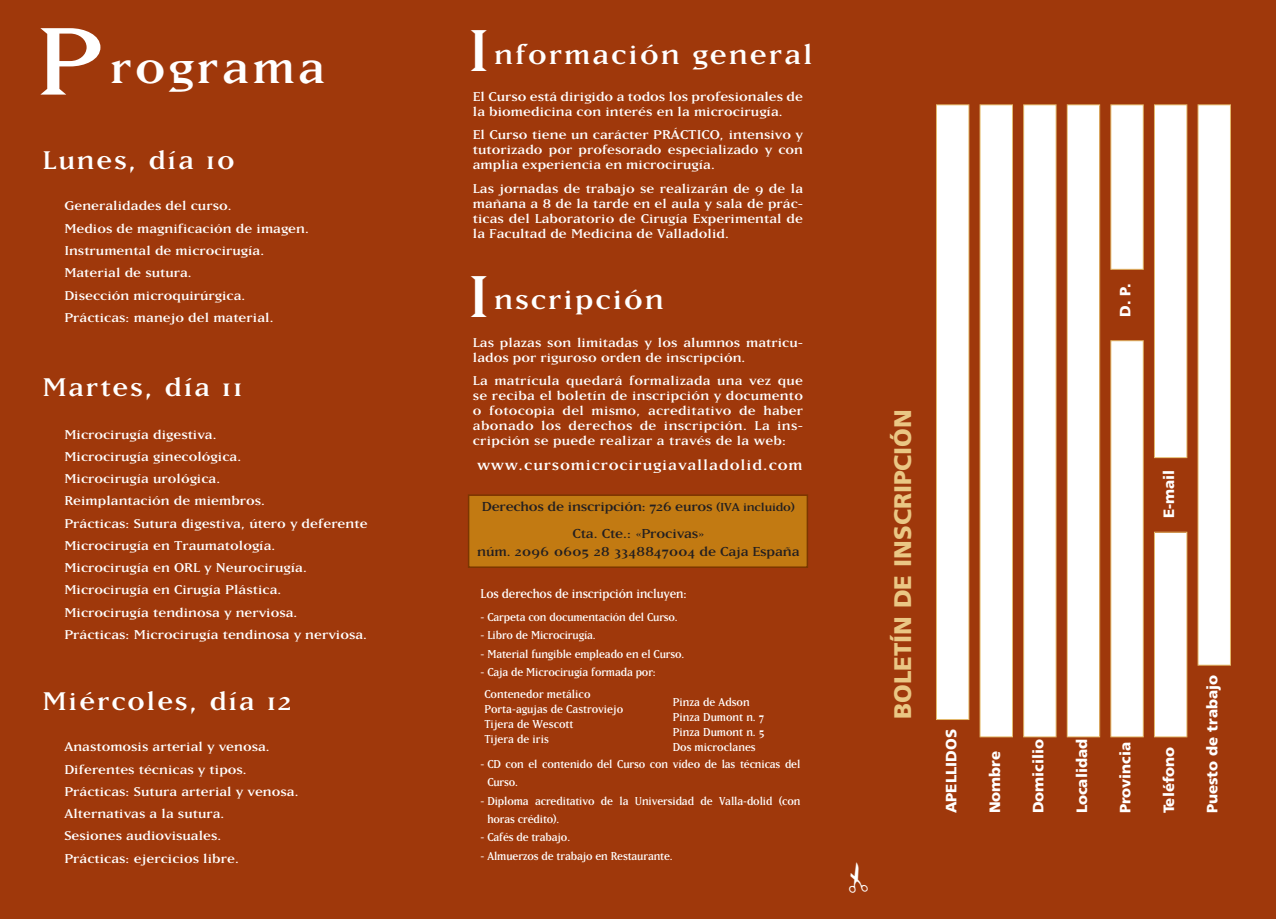
<style>
.page{position:relative;width:1276px;height:919px;background:#fff}
.page>*{position:absolute;margin:0;border:0;box-sizing:border-box;transform-origin:0 0}
.t1{font:52.5px "Matrix Wide";letter-spacing:.1em;color:#fff;scale:.6 1}
.t2{font:32.25px "Matrix Wide";letter-spacing:.1em;color:#fff;scale:.6 1}
.t3{font:30px "Matrix Wide";letter-spacing:.1em;color:#fff;scale:.6 1}
.t4{font:900 24px "Frutiger";color:#eac784}
.t5{font:17.25px "Matrix Wide";letter-spacing:.08em;color:#fff;scale:.6 1}
.t6{font:15.3px/26.8px "Matrix Wide";letter-spacing:-.02em;color:#231f20;text-align:center;scale:.6 1}
.t7{font:15.3px "Matrix Wide";letter-spacing:.04em;color:#231f20;scale:.6 1}
.t8{font:15px/22.2px "Matrix Wide";color:#fff;scale:.6 1}
.t9{font:900 15px "Frutiger";color:#fff}
.t10{font:15px "Matrix Wide";letter-spacing:-.02em;color:#fff;scale:.5 1}
.t11{font:13.5px/18px "Matrix Wide";letter-spacing:-.02em;color:#fff;scale:.5 1}
.t12{font:13.5px/15px "Matrix Wide";color:#fff;scale:.5 1}
.s1{font-size:112.5px}
.s2{font-size:69.3px}
.s3{font-size:13.5px}
</style>
<div class="page">
<div style="left:0;top:0;width:1276px;height:918px;background:#9f380b"></div>
<div style="left:937px;top:105px;width:31px;height:614px;background:#fff"></div>
<div style="left:936px;top:104px;width:33px;height:615px;border:1px solid #e5bd70"></div>
<div style="left:980px;top:105px;width:32px;height:631px;background:#fff"></div>
<div style="left:979px;top:104px;width:34px;height:633px;border:1px solid #e5bd70"></div>
<div style="left:1024px;top:105px;width:31px;height:631px;background:#fff"></div>
<div style="left:1023px;top:104px;width:33px;height:633px;border:1px solid #e5bd70"></div>
<div style="left:1067px;top:105px;width:32px;height:631px;background:#fff"></div>
<div style="left:1067px;top:104px;width:33px;height:633px;border:1px solid #e5bd70"></div>
<div style="left:1111px;top:341px;width:32px;height:395px;background:#fff"></div>
<div style="left:1110px;top:340px;width:33px;height:397px;border:1px solid #e5bd70"></div>
<div style="left:1111px;top:105px;width:32px;height:164px;background:#fff"></div>
<div style="left:1110px;top:104px;width:33px;height:166px;border:1px solid #e5bd70"></div>
<div style="left:1154px;top:532px;width:32px;height:204px;background:#fff"></div>
<div style="left:1154px;top:531px;width:33px;height:206px;border:1px solid #e5bd70"></div>
<div style="left:1154px;top:105px;width:32px;height:352px;background:#fff"></div>
<div style="left:1154px;top:104px;width:33px;height:354px;border:1px solid #e5bd70"></div>
<div style="left:1198px;top:105px;width:32px;height:559px;background:#fff"></div>
<div style="left:469px;top:496px;width:337px;height:70px;background:#c27a12"></div>
<div style="left:468px;top:494px;width:340px;height:74px;border:2px solid #7b3600"></div>
<h1 class="t1" style="left:36px;top:49px;width:483px"><span class="s1">P</span>rograma</h1>
<h2 class="t2" style="left:468px;top:43px;width:576px"><span class="s2">I</span> nformación general</h2>
<p class="t8" style="left:473px;top:90px;width:552px;line-height:15px">El Curso está dirigido a todos los profesionales de la biomedicina con interés en la microcirugía.</p>
<p class="t8" style="left:473px;top:128px;width:552px;line-height:15px;text-align:justify">El Curso tiene un carácter PRÁCTICO, intensivo y tutorizado por profesorado especializado y con amplia experiencia en microcirugía.</p>
<p class="t8" style="left:473px;top:182px;width:552px;line-height:15px;text-align:justify">Las jornadas de trabajo se realizarán de 9 de la mañana a 8 de la tarde en el aula y sala de prác&shy;ticas del Laboratorio de Cirugía Experimental de la Facultad de Medicina de Valladolid.</p>
<h2 class="t2" style="left:468px;top:289px;width:328px"><span class="s2">I</span> nscripción</h2>
<p class="t8" style="left:473px;top:335px;width:552px;line-height:15px">Las plazas son limitadas y los alumnos matricu&shy;lados por riguroso orden de inscripción.</p>
<p class="t8" style="left:473px;top:374px;width:552px;line-height:15px;text-align:justify">La matrícula quedará formalizada una vez que se reciba el boletín de inscripción y documento o fotocopia del mismo, acreditativo de haber abonado los derechos de inscripción. La ins&shy;cripción se puede realizar a través de la web:</p>
<p class="t5" style="left:477px;top:459px;width:544px">www.cursomicrocirugiavalladolid.com</p>
<p class="t6" style="left:482px;top:493px;width:523px">Derechos de inscripción: 726 euros <span class="s3">(IVA incluido)<br></span>Cta. Cte.: «Procivas»</p>
<p class="t7" style="left:477px;top:546px;width:539px">núm. 2096 0605 28 3348847004 de Caja España</p>
<p class="t10" style="left:480px;top:589px;width:414px">Los derechos de inscripción incluyen:</p>
<p class="t11" style="left:480px;top:608px;width:396px">- Carpeta con documentación del Curso.</p>
<p class="t11" style="left:480px;top:627px;width:232px">- Libro de Microcirugía.</p>
<p class="t11" style="left:480px;top:645px;width:409px">- Material fungible empleado en el Curso.</p>
<p class="t11" style="left:480px;top:664px;width:352px">- Caja de Microcirugía formada por:</p>
<h3 class="t3" style="left:43px;top:150px;width:322px">Lunes, día 10</h3>
<p class="t8" style="left:64px;top:196px;width:410px">Generalidades del curso.<br>Medios de magnificación de imagen.<br>Instrumental de microcirugía.<br>Material de sutura.<br>Disección microquirúrgica.<br>Prácticas: manejo del material.</p>
<h3 class="t3" style="left:43px;top:376px;width:335px">Martes, día 11</h3>
<p class="t8" style="left:64px;top:424px;width:507px">Microcirugía digestiva.<br>Microcirugía ginecológica.<br>Microcirugía urológica.<br>Reimplantación de miembros.<br>Prácticas: Sutura digestiva, útero y deferente Microcirugía en Traumatología.<br>Microcirugía en ORL y Neurocirugía.<br>Microcirugía en Cirugía Plástica.<br>Microcirugía tendinosa y nerviosa.<br>Prácticas: Microcirugía tendinosa y nerviosa.</p>
<h3 class="t3" style="left:43px;top:690px;width:417px">Miércoles, día 12</h3>
<p class="t8" style="left:64px;top:736px;width:392px">Anastomosis arterial y venosa.<br>Diferentes técnicas y tipos.<br>Prácticas: Sutura arterial y venosa.<br>Alternativas a la sutura.<br>Sesiones audiovisuales.<br>Prácticas: ejercicios libre.</p>
<p class="t12" style="left:484px;top:687px;width:279px">Contenedor metálico<br>Porta-agujas de Castroviejo<br>Tijera de Wescott<br>Tijera de iris</p>
<p class="t12" style="left:673px;top:695px;width:185px">Pinza de Adson<br>Pinza Dumont n. 7<br>Pinza Dumont n. 5<br>Dos microclanes</p>
<p class="t11" style="left:487px;top:756px;width:628px;text-indent:-7px">- CD con el contenido del Curso con vídeo de las técni cas del<br>Curso.</p>
<p class="t11" style="left:487px;top:792px;width:628px;text-indent:-7px">- Diploma acreditativo de la Universidad de Valla-dolid (con horas crédito).</p>
<p class="t11" style="left:480px;top:829px;width:181px">- Cafés de trabajo.</p>
<p class="t11" style="left:480px;top:847px;width:386px">- Almuerzos de trabajo en Restaurante.</p>
<p class="t9" style="left:1119px;top:317px;width:35px;rotate:-90deg">D. P.</p>
<h3 class="t4" style="left:893px;top:719px;width:311px;rotate:-90deg">BOLETÍN DE INSCRIPCIÓN</h3>
<p class="t9" style="left:1162px;top:518px;width:50px;rotate:-90deg">E-mail</p>
<p class="t9" style="left:945px;top:813px;width:86px;rotate:-90deg">APELLIDOS</p>
<p class="t9" style="left:988px;top:813px;width:64px;rotate:-90deg">Nombre</p>
<p class="t9" style="left:1032px;top:813px;width:76px;rotate:-90deg">Domicilio</p>
<p class="t9" style="left:1075px;top:813px;width:76px;rotate:-90deg">Localidad</p>
<p class="t9" style="left:1119px;top:813px;width:73px;rotate:-90deg">Provincia</p>
<p class="t9" style="left:1162px;top:813px;width:68px;rotate:-90deg">Teléfono</p>
<p class="t9" style="left:1206px;top:813px;width:140px;rotate:-90deg">Puesto de trabajo</p>
</div>
